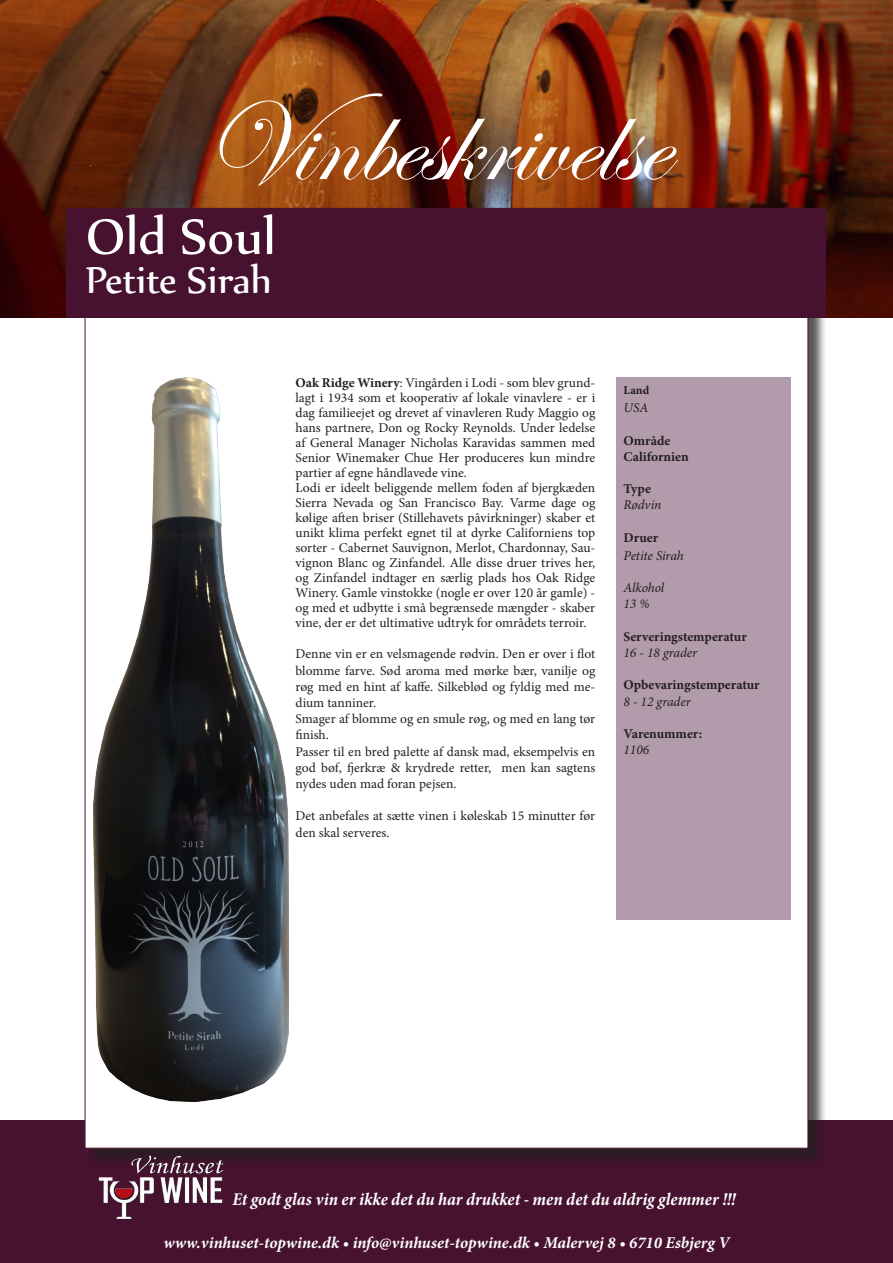
<style>
.page{position:relative;width:893px;height:1263px;background:#fff}
.page>*{position:absolute;margin:0;border:0;box-sizing:border-box;transform-origin:0 0}
.t1{font:120px "Edwardian Script ITC";color:#fff}
.t2{font:60px "Nyala";color:#fff}
.t3{font:45px "Nyala";color:#fff}
.t4{font:italic 700 condensed 18px "Minion Pro";color:#fff}
.t5{font:italic 700 16.5px "Minion Pro";color:#fff}
.t6{font:13.5px/15px "Minion Pro";color:#231f20;text-align:justify}
.t7{font:700 13.5px "Minion Pro";color:#231f20}
.t8{font:italic 13.5px "Minion Pro";letter-spacing:-.005em;color:#231f20}
.t9{font:700 12px "Minion Pro";color:#231f20}
.s1{font-weight:700}
</style>
<div class="page">
<img style="left:0;top:0;width:893px;height:317px">
<div style="left:0;top:1120px;width:893px;height:143px;background:#47122f"></div>
<div style="left:87px;top:210px;width:740px;height:957px;background:#231f20;opacity:.75"></div>
<div style="left:85px;top:208px;width:723px;height:940px;background:#fff"></div>
<div style="left:67px;top:208px;width:759px;height:109px;background:#47122f"></div>
<div style="left:617px;top:377px;width:174px;height:542px;background:#b29bab"></div>
<img style="left:85px;top:1148px;width:147px;height:72px">
<img style="left:94px;top:377px;width:195px;height:724px">
<p class="t1" style="left:202px;top:76px;width:467px">Vinbeskrivelse</p>
<p class="t2" style="left:86px;top:200px;width:192px">Old Soul</p>
<p class="t3" style="left:86px;top:253px;width:187px">Petite Sirah</p>
<p class="t6" style="left:296px;top:375px;width:301px"><span class="s1">Oak Ridge Winery</span>: Vingården i Lodi - som blev grund&shy;lagt i 1934 som et kooperativ af lokale vinavlere - er i dag familieejet og drevet af vinavleren Rudy Maggio og hans partnere, Don og Rocky Reynolds. Under ledelse af General Manager Nicholas Karavidas sammen med Senior Winemaker Chue Her produceres kun mindre partier af egne håndlavede vine.</p>
<p class="t6" style="left:296px;top:480px;width:301px">Lodi er ideelt beliggende mellem foden af bjergkæden Sierra Nevada og San Francisco Bay. Varme dage og kølige aften briser (Stillehavets påvirkninger) skaber et unikt klima perfekt egnet til at dyrke Californiens top sorter - Cabernet Sauvignon, Merlot, Chardonnay, Sau&shy;vignon Blanc og Zinfandel. Alle disse druer trives her, og Zinfandel indtager en særlig plads hos Oak Ridge Winery. Gamle vinstokke (nogle er over 120 år gamle) - og med et udbytte i små begrænsede mængder - skaber vine, der er det ultimative udtryk for områdets terroir.</p>
<p class="t6" style="left:296px;top:646px;width:301px;line-height:16.2px">Denne vin er en velsmagende rødvin. Den er over i flot blomme farve. Sød aroma med mørke bær, vanilje og røg med en hint af kaffe. Silkeblød og fyldig med me&shy;dium tanniner.</p>
<p class="t6" style="left:296px;top:711px;width:301px;line-height:16.2px">Smager af blomme og en smule røg, og med en lang tør finish.</p>
<p class="t6" style="left:296px;top:743px;width:301px;line-height:16.2px">Passer til en bred palette af dansk mad, eksempelvis en god bøf, fjerkræ &amp; krydrede retter, men kan sagtens nydes uden mad foran pejsen.</p>
<p class="t6" style="left:296px;top:808px;width:301px;line-height:16.2px">Det anbefales at sætte vinen i køleskab 15 minutter før den skal serveres.</p>
<p class="t9" style="left:623px;top:382px;width:27px">Land</p>
<p class="t8" style="left:623px;top:399px;width:26px">USA</p>
<p class="t7" style="left:623px;top:431px;width:48px">Område</p>
<p class="t7" style="left:623px;top:447px;width:67px">Californien</p>
<p class="t7" style="left:623px;top:479px;width:29px">Type</p>
<p class="t8" style="left:623px;top:496px;width:39px">Rødvin</p>
<p class="t7" style="left:623px;top:528px;width:36px">Druer</p>
<p class="t8" style="left:623px;top:546px;width:62px">Petite Sirah</p>
<p class="t8" style="left:623px;top:579px;width:42px">Alkohol</p>
<p class="t8" style="left:623px;top:595px;width:28px">13 %</p>
<p class="t7" style="left:623px;top:627px;width:125px">Serveringstemperatur</p>
<p class="t8" style="left:623px;top:643px;width:75px">16 - 18 grader</p>
<p class="t7" style="left:623px;top:675px;width:138px">Opbevaringstemperatur</p>
<p class="t8" style="left:623px;top:692px;width:69px">8 - 12 grader</p>
<p class="t7" style="left:623px;top:724px;width:80px">Varenummer:</p>
<p class="t8" style="left:623px;top:741px;width:27px">1106</p>
<p class="t4" style="left:232px;top:1186px;width:505px">Et godt glas vin er ikke det du har drukket - men det du aldrig glemmer !!!</p>
<p class="t5" style="left:163px;top:1231px;width:568px">www.vinhuset-topwine.dk • info@vinhuset-topwine.dk • Malervej 8 • 6710 Esbjerg V</p>
</div>
